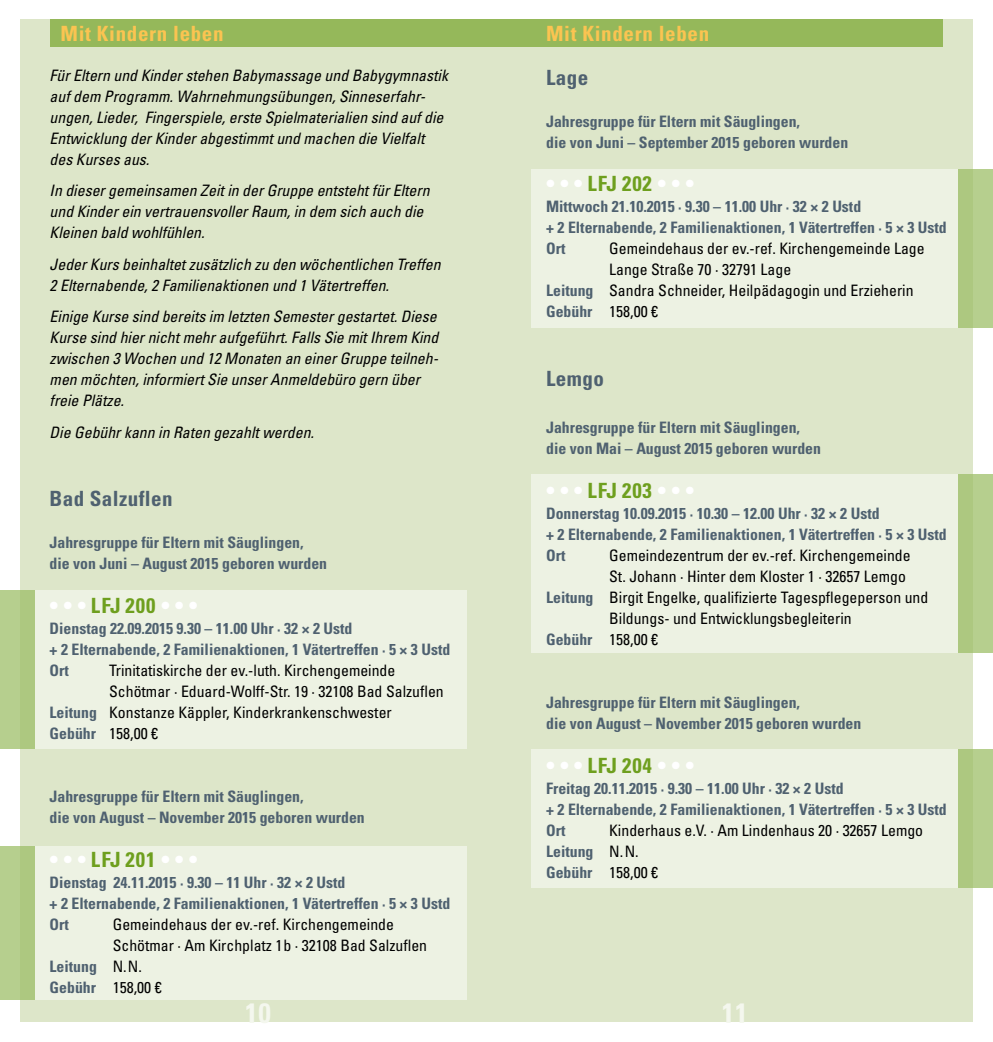
<style>
.page{position:relative;width:993px;height:1042px;background:#fff}
.page>*{position:absolute;margin:0;border:0;box-sizing:border-box;transform-origin:0 0}
.t1{font:700 condensed 28px "Univers LT Std";color:#f4f7ee}
.t2{font:700 condensed 21px "Univers LT Std";letter-spacing:.04em;color:#fff}
.t3{font:700 condensed 21px "Univers LT Std";letter-spacing:.03em;color:#fbc451}
.t4{font:700 condensed 21px "Univers LT Std";letter-spacing:.02em;color:#4f6170}
.t5{font:700 condensed 15.75px/21px "Univers LT Std";color:#4f6170}
.t6{font:italic condensed 15.75px/21px "Univers LT Std";color:#000}
.t7{font:condensed 15.75px/21px "Univers LT Std";color:#000}
.s1{color:#6e9f1e}
.s2{font-weight:700;color:#4f6170}
.s3{font-weight:400;color:#000}
</style>
<div class="page">
<div style="left:20px;top:20px;width:476px;height:1002px;background:#dde6c9"></div>
<div style="left:20px;top:846px;width:446px;height:154px;background:#edf2e3"></div>
<div style="left:20px;top:590px;width:446px;height:159px;background:#edf2e3"></div>
<div style="left:0;top:846px;width:35px;height:154px;background:linear-gradient(to bottom,#b2cc88,#b2cc88)"></div>
<div style="left:0;top:590px;width:35px;height:159px;background:linear-gradient(to bottom,#b2cc88,#b2cc88)"></div>
<div style="left:50px;top:20px;width:446px;height:27px;background:#95b85a"></div>
<div style="left:496px;top:20px;width:476px;height:1002px;background:#dde6c9"></div>
<div style="left:531px;top:169px;width:441px;height:158px;background:#edf2e3"></div>
<div style="left:531px;top:474px;width:441px;height:178px;background:#edf2e3"></div>
<div style="left:531px;top:749px;width:441px;height:139px;background:#edf2e3"></div>
<div style="left:957px;top:169px;width:35px;height:158px;background:linear-gradient(to bottom,#b2cc88,#b2cc88)"></div>
<div style="left:957px;top:474px;width:35px;height:178px;background:linear-gradient(to bottom,#b2cc88,#b2cc88)"></div>
<div style="left:957px;top:749px;width:35px;height:139px;background:linear-gradient(to bottom,#b2cc88,#b2cc88)"></div>
<div style="left:496px;top:20px;width:447px;height:27px;background:#95b85a"></div>
<h2 class="t3" style="left:61px;top:21px;width:164px">Mit Kindern leben</h2>
<h2 class="t3" style="left:546px;top:21px;width:164px">Mit Kindern leben</h2>
<p class="t6" style="left:50px;top:65px;width:400px">Für Eltern und Kinder stehen Babymassage und Babygymnastik auf dem Programm. Wahrnehmungsübungen, Sinneserfahr&shy;ungen, Lieder, Fingerspiele, erste Spielmaterialien sind auf die Entwicklung der Kinder abgestimmt und machen die Vielfalt des Kurses aus.</p>
<p class="t6" style="left:50px;top:180px;width:381px">In dieser gemeinsamen Zeit in der Gruppe entsteht für Eltern und Kinder ein vertrauensvoller Raum, in dem sich auch die<br>Kleinen bald wohlfühlen.</p>
<p class="t6" style="left:50px;top:254px;width:392px">Jeder Kurs beinhaltet zusätzlich zu den wöchentlichen Treffen<br>2 Elternabende, 2 Familienaktionen und 1 Vätertreffen.</p>
<p class="t6" style="left:50px;top:306px;width:390px">Einige Kurse sind bereits im letzten Semester gestartet. Diese Kurse sind hier nicht mehr aufgeführt. Falls Sie mit Ihrem Kind zwischen 3 Wochen und 12 Monaten an einer Gruppe teilneh&shy;men möchten, informiert Sie unser Anmeldebüro gern über freie Plätze.</p>
<p class="t6" style="left:50px;top:422px;width:266px">Die Gebühr kann in Raten gezahlt werden.</p>
<h2 class="t4" style="left:50px;top:486px;width:124px">Bad Salzuflen</h2>
<p class="t5" style="left:50px;top:532px;width:279px">Jahresgruppe für Eltern mit Säuglingen, die von Juni – August 2015 geboren wurden</p>
<h2 class="t2" style="left:50px;top:593px;width:149px">• • • <span class="s1">LFJ 200</span> • • •</h2>
<p class="t5" style="left:50px;top:618px;width:402px">Dienstag 22.09.2015 9.30 – 11.00 Uhr · 32 × 2 Ustd<br>+ 2 Elternabende, 2 Familienaktionen, 1 Vätertreffen · 5 × 3 Ustd<br>Ort</p>
<p class="t7" style="left:109px;top:660px;width:287px">Trinitatiskirche der ev.-luth. Kirchengemeinde</p>
<p class="t7" style="left:109px;top:681px;width:336px">Schötmar · Eduard-Wolff-Str. 19 · 32108 Bad Salzuflen</p>
<p class="t7" style="left:50px;top:702px;width:343px"><span class="s2">Leitung</span> Konstanze Käppler, Kinderkrankenschwester</p>
<p class="t7" style="left:50px;top:723px;width:110px"><span class="s2">Gebühr</span> 158,00 €</p>
<p class="t5" style="left:50px;top:786px;width:316px">Jahresgruppe für Eltern mit Säuglingen,<br>die von August – November 2015 geboren wurden</p>
<h2 class="t2" style="left:50px;top:846px;width:149px">• • • <span class="s1">LFJ 201</span> • • •</h2>
<p class="t5" style="left:50px;top:871px;width:402px">Dienstag 24.11.2015 · 9.30 – 11 Uhr · 32 × 2 Ustd<br>+ 2 Elternabende, 2 Familienaktionen, 1 Vätertreffen · 5 × 3 Ustd<br>Ort</p>
<p class="t7" style="left:113px;top:913px;width:283px">Gemeindehaus der ev.-ref. Kirchengemeinde</p>
<p class="t7" style="left:113px;top:934px;width:316px">Schötmar · Am Kirchplatz 1b · 32108 Bad Salzuflen</p>
<p class="t5" style="left:50px;top:955px;width:94px">Leitung <span class="s3">N.N.</span></p>
<p class="t7" style="left:50px;top:976px;width:113px"><span class="s2">Gebühr</span> 158,00 €</p>
<h1 class="t1" style="left:245px;top:995px;width:27px">10</h1>
<h2 class="t4" style="left:546px;top:64px;width:44px">Lage</h2>
<p class="t5" style="left:546px;top:110px;width:303px">Jahresgruppe für Eltern mit Säuglingen,<br>die von Juni – September 2015 geboren wurden</p>
<h2 class="t2" style="left:546px;top:171px;width:149px">• • • <span class="s1">LFJ 202</span> • • •</h2>
<p class="t5" style="left:546px;top:196px;width:402px">Mittwoch 21.10.2015 · 9.30 – 11.00 Uhr · 32 × 2 Ustd<br>+ 2 Elternabende, 2 Familienaktionen, 1 Vätertreffen · 5 × 3 Ustd<br>Ort</p>
<p class="t7" style="left:609px;top:238px;width:317px">Gemeindehaus der ev.-ref. Kirchengemeinde Lage</p>
<p class="t7" style="left:609px;top:259px;width:183px">Lange Straße 70 · 32791 Lage</p>
<p class="t7" style="left:546px;top:280px;width:369px"><span class="s2">Leitung</span> Sandra Schneider, Heilpädagogin und Erzieherin</p>
<p class="t7" style="left:546px;top:301px;width:113px"><span class="s2">Gebühr</span> 158,00 €</p>
<h2 class="t4" style="left:546px;top:365px;width:59px">Lemgo</h2>
<p class="t5" style="left:546px;top:417px;width:276px">Jahresgruppe für Eltern mit Säuglingen, die von Mai – August 2015 geboren wurden</p>
<h2 class="t2" style="left:546px;top:477px;width:149px">• • • <span class="s1">LFJ 203</span> • • •</h2>
<p class="t5" style="left:546px;top:502px;width:402px">Donnerstag 10.09.2015 · 10.30 – 12.00 Uhr · 32 × 2 Ustd<br>+ 2 Elternabende, 2 Familienaktionen, 1 Vätertreffen · 5 × 3 Ustd<br>Ort</p>
<p class="t7" style="left:609px;top:544px;width:303px">Gemeindezentrum der ev.-ref. Kirchengemeinde</p>
<p class="t7" style="left:609px;top:565px;width:298px">St. Johann · Hinter dem Kloster 1 · 32657 Lemgo</p>
<p class="t7" style="left:546px;top:586px;width:383px"><span class="s2">Leitung</span> Birgit Engelke, qualifizierte Tagespflegeperson und</p>
<p class="t7" style="left:609px;top:607px;width:244px">Bildungs- und Entwicklungsbegleiterin</p>
<p class="t7" style="left:546px;top:628px;width:113px"><span class="s2">Gebühr</span> 158,00 €</p>
<p class="t5" style="left:546px;top:691px;width:316px">Jahresgruppe für Eltern mit Säuglingen,<br>die von August – November 2015 geboren wurden</p>
<h2 class="t2" style="left:546px;top:752px;width:149px">• • • <span class="s1">LFJ 204</span> • • •</h2>
<p class="t5" style="left:546px;top:777px;width:402px">Freitag 20.11.2015 · 9.30 – 11.00 Uhr · 32 × 2 Ustd<br>+ 2 Elternabende, 2 Familienaktionen, 1 Vätertreffen · 5 × 3 Ustd<br>Ort</p>
<p class="t7" style="left:546px;top:819px;width:378px;text-indent:63px">Kinderhaus e.V. · Am Lindenhaus 20 · 32657 Lemgo<br><span class="s2">Leitung</span> N.N.<br><span class="s2">Gebühr</span> 158,00 €</p>
<h1 class="t1" style="left:721px;top:995px;width:27px">11</h1>
</div>
